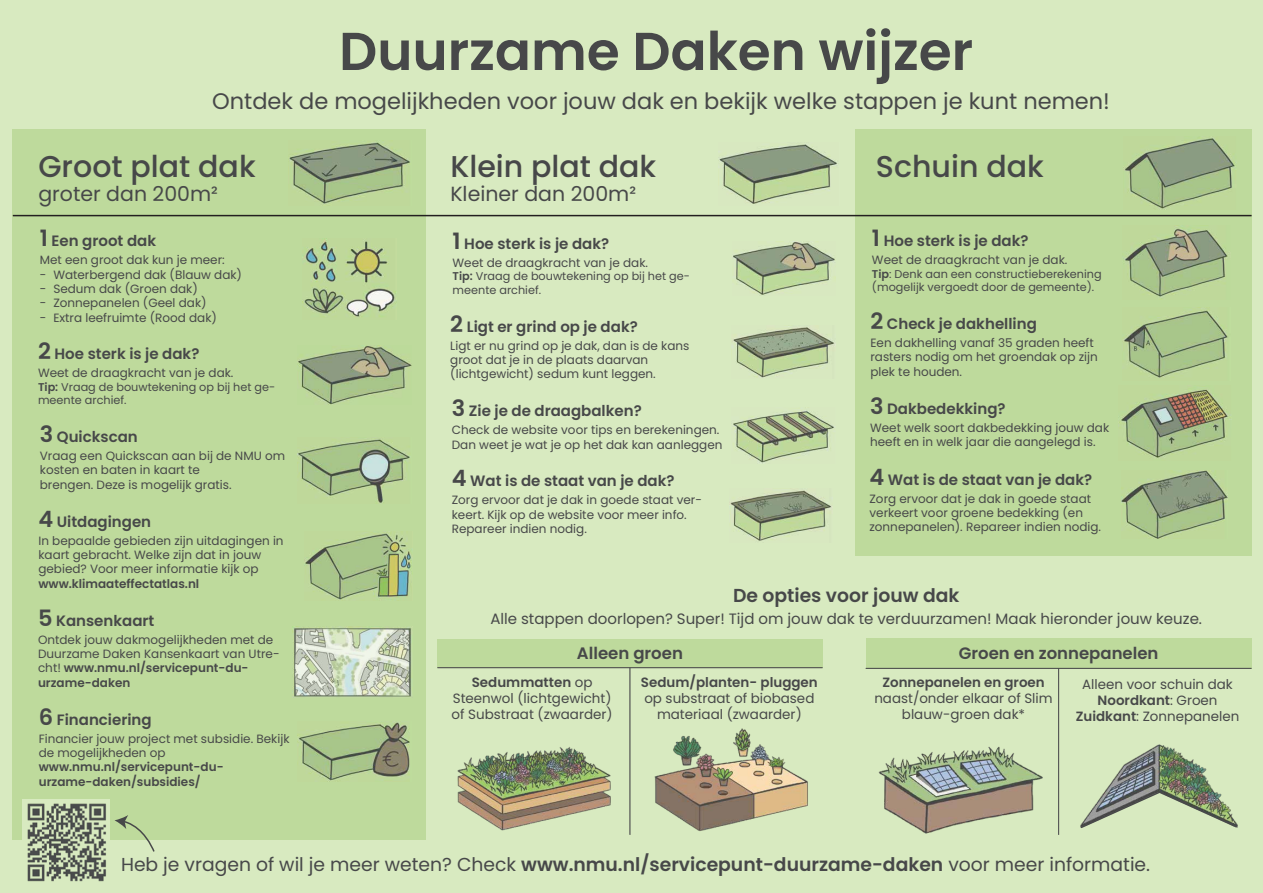
<style>
.page{position:relative;width:1263px;height:893px;background:#d8eac0}
.page>*{position:absolute;margin:0;border:0;box-sizing:border-box;transform-origin:0 0}
.t1{font:600 53.25px "Poppins";color:#474849}
.t2{font:500 30.08px "Poppins";color:#474849}
.t3{font:22.5px "Poppins";color:#474849}
.t4{font:20.48px "Poppins";color:#474849}
.t5{font:18.75px "Poppins";color:#474849}
.t6{font:600 18.75px "Poppins";color:#474849}
.t7{font:600 16.58px "Poppins";color:#474849}
.t8{font:600 16.5px "Poppins";color:#474849}
.t9{font:600 15px "Poppins";color:#474849}
.t10{font:15px "Poppins";color:#474849}
.t11{font:13.5px/16.1px "Poppins";color:#474849;text-align:center}
.t12{font:600 13.5px "Poppins";color:#474849}
.t13{font:13.42px/16.1px "Poppins";color:#474849;text-align:center}
.t14{font:600 13.42px "Poppins";color:#474849}
.t15{font:12px/14.4px "Poppins";color:#474849}
.t16{font:600 12px/14.4px "Poppins";color:#474849}
.t17{font:11.25px/13.5px "Poppins";color:#474849}
.s1{font-size:22.5px}
.s2{font-weight:600}
</style>
<div class="page">
<div style="left:13px;top:129px;width:413px;height:711px;background:#beda9c"></div>
<div style="left:855px;top:129px;width:396px;height:427px;background:#beda9c"></div>
<div style="left:866px;top:638px;width:385px;height:30px;background:#beda9c"></div>
<div style="left:437px;top:640px;width:386px;height:28px;background:#beda9c"></div>
<img style="left:1121px;top:470px;width:107px;height:69px">
<hr style="left:13px;top:215px;width:1238px;height:1px;background:#231f20">
<img style="left:294px;top:626px;width:118px;height:71px">
<img style="left:298px;top:722px;width:112px;height:60px">
<img style="left:305px;top:531px;width:108px;height:70px">
<img style="left:298px;top:439px;width:112px;height:64px">
<img style="left:1124px;top:228px;width:104px;height:70px">
<img style="left:1118px;top:389px;width:113px;height:69px">
<img style="left:1123px;top:310px;width:105px;height:68px">
<img style="left:289px;top:142px;width:121px;height:62px">
<img style="left:1125px;top:137px;width:110px;height:72px">
<img style="left:732px;top:327px;width:103px;height:51px">
<img style="left:733px;top:410px;width:102px;height:53px">
<img style="left:730px;top:490px;width:102px;height:51px">
<img style="left:304px;top:239px;width:93px;height:78px">
<img style="left:719px;top:144px;width:118px;height:60px">
<div style="left:22px;top:799px;width:88px;height:87px;background:#d8eac0"></div>
<svg style="left:115px;top:815px;width:40px;height:37px"></svg>
<img style="left:27px;top:803px;width:79px;height:79px">
<svg style="left:295px;top:628px;width:115px;height:68px"></svg>
<img style="left:298px;top:346px;width:114px;height:59px">
<img style="left:457px;top:747px;width:154px;height:84px">
<img style="left:654px;top:728px;width:154px;height:103px">
<img style="left:878px;top:746px;width:165px;height:88px">
<img style="left:1105px;top:744px;width:108px;height:46px">
<img style="left:733px;top:242px;width:102px;height:53px">
<hr style="left:630px;top:668px;width:1px;height:167px;background:#48484a">
<hr style="left:437px;top:667px;width:386px;height:1px;background:#48484a">
<hr style="left:1058px;top:668px;width:1px;height:167px;background:#48484a">
<hr style="left:866px;top:668px;width:385px;height:1px;background:#48484a">
<img style="left:1080px;top:790px;width:158px;height:38px">
<h1 class="t1" style="left:339px;top:20px;width:635px">Duurzame Daken wijzer</h1>
<h3 class="t3" style="left:212px;top:88px;width:899px">Ontdek de mogelijkheden voor jouw dak en bekijk welke stappen je kunt nemen!</h3>
<h2 class="t2" style="left:38px;top:149px;width:219px">Groot plat dak</h2>
<h3 class="t4" style="left:38px;top:182px;width:181px">groter dan 200m²</h3>
<p class="t9" style="left:40px;top:232px;width:118px"><span class="s1">1</span> Een groot dak</p>
<p class="t15" style="left:40px;top:253px;width:186px">Met een groot dak kun je meer:</p>
<p class="t15" style="left:40px;top:267px;width:204px">- Waterbergend dak (Blauw dak)</p>
<p class="t15" style="left:40px;top:282px;width:160px">- Sedum dak (Groen dak)</p>
<p class="t15" style="left:40px;top:296px;width:168px">- Zonnepanelen (Geel dak)</p>
<p class="t15" style="left:40px;top:310px;width:179px">- Extra leefruimte (Rood dak)</p>
<p class="t9" style="left:38px;top:345px;width:163px"><span class="s1">2</span> Hoe sterk is je dak?</p>
<p class="t15" style="left:38px;top:366px;width:197px">Weet de draagkracht van je dak.</p>
<p class="t17" style="left:38px;top:380px;width:239px"><span class="s2">Tip:</span> Vraag de bouwtekening op bij het ge&shy;meente archief.</p>
<p class="t9" style="left:40px;top:428px;width:100px"><span class="s1">3</span> Quickscan</p>
<p class="t15" style="left:40px;top:449px;width:247px">Vraag een Quickscan aan bij de NMU om kosten en baten in kaart te<br>brengen. Deze is mogelijk gratis.</p>
<p class="t9" style="left:38px;top:513px;width:114px"><span class="s1">4</span> Uitdagingen</p>
<p class="t15" style="left:38px;top:533px;width:247px">In bepaalde gebieden zijn uitdagingen in kaart gebracht. Welke zijn dat in jouw gebied? Voor meer informatie kijk op</p>
<p class="t16" style="left:38px;top:576px;width:162px">www.klimaateffectatlas.nl</p>
<p class="t9" style="left:38px;top:612px;width:118px"><span class="s1">5</span> Kansenkaart</p>
<p class="t15" style="left:38px;top:632px;width:243px">Ontdek jouw dakmogelijkheden met de<br>Duurzame Daken Kansenkaart van Utre&shy;cht! <span class="s2">www.nmu.nl/servicepunt-du&shy;urzame-daken</span></p>
<p class="t9" style="left:39px;top:711px;width:114px"><span class="s1">6</span> Financiering</p>
<p class="t15" style="left:39px;top:731px;width:252px">Financier jouw project met subsidie. Bekijk de mogelijkheden op</p>
<p class="t16" style="left:39px;top:760px;width:186px">www.nmu.nl/servicepunt-du&shy;urzame-daken/subsidies/</p>
<h2 class="t2" style="left:450px;top:149px;width:207px">Klein plat dak</h2>
<h3 class="t4" style="left:450px;top:182px;width:187px">Kleiner dan 200m²</h3>
<p class="t9" style="left:453px;top:235px;width:158px"><span class="s1">1</span> Hoe sterk is je dak?</p>
<p class="t15" style="left:453px;top:255px;width:197px">Weet de draagkracht van je dak.</p>
<p class="t17" style="left:453px;top:270px;width:239px"><span class="s2">Tip:</span> Vraag de bouwtekening op bij het ge&shy;meente archief.</p>
<p class="t9" style="left:450px;top:318px;width:189px"><span class="s1">2</span> Ligt er grind op je dak?</p>
<p class="t15" style="left:450px;top:338px;width:241px">Ligt er nu grind op je dak, dan is de kans groot dat je in de plaats daarvan (lichtgewicht) sedum kunt leggen.</p>
<p class="t9" style="left:452px;top:402px;width:191px"><span class="s1">3</span> Zie je de draagbalken?</p>
<p class="t15" style="left:452px;top:423px;width:272px">Check de website voor tips en berekeningen.<br>Dan weet je wat je op het dak kan aanleggen</p>
<p class="t9" style="left:452px;top:472px;width:224px"><span class="s1">4</span> Wat is de staat van je dak?</p>
<p class="t15" style="left:452px;top:493px;width:252px">Zorg ervoor dat je dak in goede staat ver&shy;keert. Kijk op de website voor meer info.<br>Repareer indien nodig.</p>
<h2 class="t2" style="left:876px;top:149px;width:169px">Schuin dak</h2>
<p class="t9" style="left:872px;top:232px;width:158px"><span class="s1">1</span> Hoe sterk is je dak?</p>
<p class="t15" style="left:872px;top:253px;width:197px">Weet de draagkracht van je dak.</p>
<p class="t17" style="left:872px;top:267px;width:231px"><span class="s2">Tip</span>: Denk aan een constructieberekening (mogelijk vergoedt door de gemeente).</p>
<p class="t9" style="left:870px;top:315px;width:168px"><span class="s1">2</span> Check je dakhelling</p>
<p class="t15" style="left:870px;top:335px;width:229px">Een dakhelling vanaf 35 graden heeft rasters nodig om het groendak op zijn plek te houden.</p>
<p class="t9" style="left:870px;top:400px;width:137px"><span class="s1">3</span> Dakbedekking?</p>
<p class="t15" style="left:870px;top:420px;width:241px">Weet welk soort dakbedekking jouw dak heeft en in welk jaar die aangelegd is.</p>
<p class="t9" style="left:869px;top:471px;width:224px"><span class="s1">4</span> Wat is de staat van je dak?</p>
<p class="t15" style="left:869px;top:491px;width:233px">Zorg ervoor dat je dak in goede staat verkeert voor groene bedekking (en zonnepanelen). Repareer indien nodig.</p>
<h3 class="t6" style="left:733px;top:585px;width:228px">De opties voor jouw dak</h3>
<p class="t10" style="left:490px;top:610px;width:713px">Alle stappen doorlopen? Super! Tijd om jouw dak te verduurzamen! Maak hieronder jouw keuze.</p>
<h3 class="t7" style="left:577px;top:644px;width:108px">Alleen groen</h3>
<h3 class="t8" style="left:959px;top:643px;width:201px">Groen en zonnepanelen</h3>
<p class="t11" style="left:452px;top:674px;width:163px"><span class="s2">Sedummatten</span> op<br>Steenwol (lichtgewicht) of Substraat (zwaarder)</p>
<p class="t12" style="left:641px;top:675px;width:178px">Sedum/planten- pluggen</p>
<p class="t11" style="left:644px;top:691px;width:172px">op substraat of biobased materiaal (zwaarder)</p>
<p class="t14" style="left:882px;top:675px;width:164px">Zonnepanelen en groen</p>
<p class="t13" style="left:874px;top:691px;width:180px">naast/onder elkaar of Slim blauw-groen dak*</p>
<p class="t13" style="left:1076px;top:676px;width:165px">Alleen voor schuin dak<br><span class="s2">Noordkant</span>: Groen<br><span class="s2">Zuidkant</span>: Zonnepanelen</p>
<h3 class="t5" style="left:121px;top:853px;width:1031px">Heb je vragen of wil je meer weten? Check <span class="s2">www.nmu.nl/servicepunt-duurzame-daken</span> voor meer informatie.</h3>
</div>
